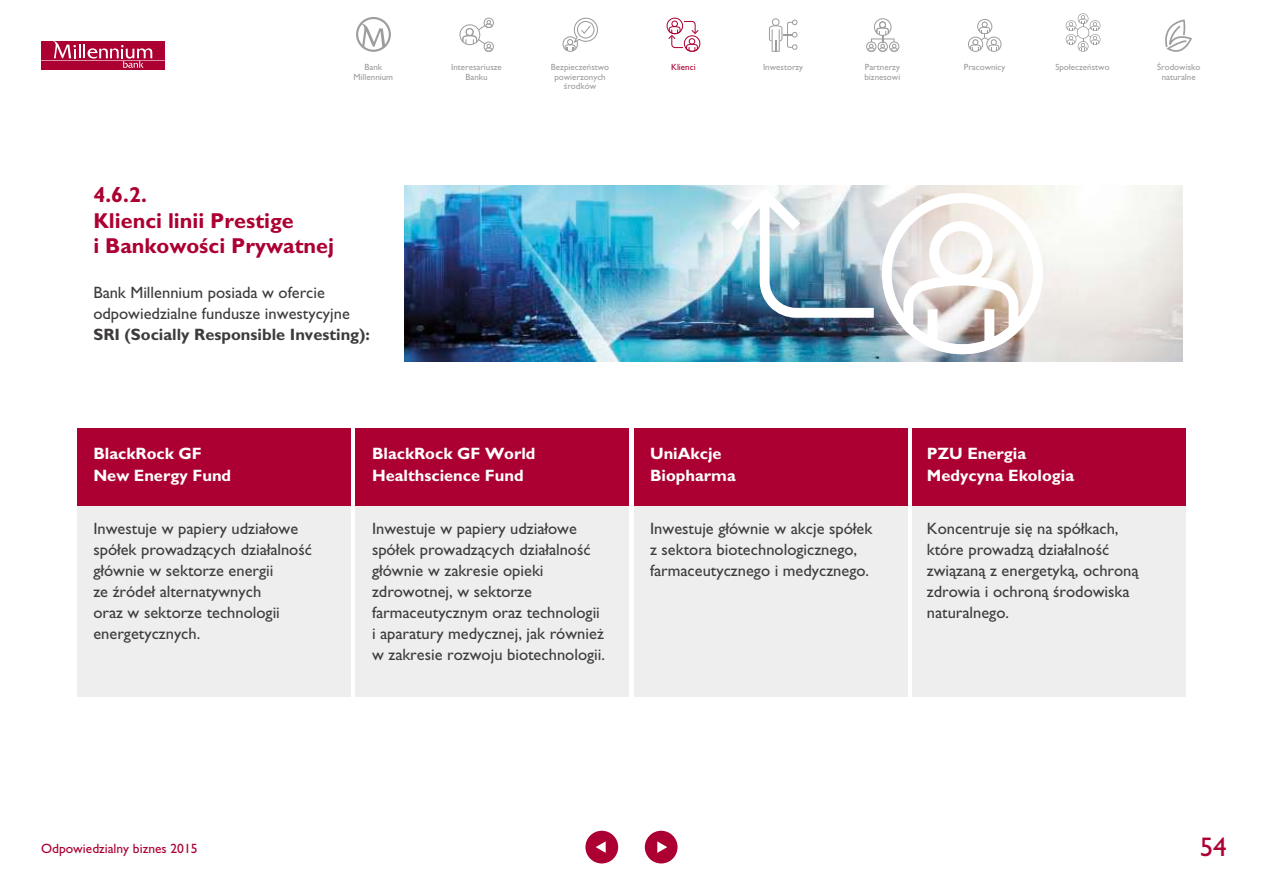
<style>
.page{position:relative;width:1263px;height:893px;background:#fff}
.page>*{position:absolute;margin:0;border:0;box-sizing:border-box;transform-origin:0 0}
.t1{font:27px "Gill Sans";color:#ac0032}
.t2{font:700 21.75px/25.5px "Gill Sans";color:#ac0032}
.t3{font:16.5px/21px "Gill Sans";color:#3e3b3b}
.t4{font:700 16.5px/21.5px "Gill Sans";color:#fff}
.t5{font:700 16.5px "Gill Sans";color:#3e3b3b}
.t6{font:13.5px "Gill Sans";color:#ac0032}
.t7{font:9px/9.4px "Gill Sans";color:#9d9d9d;text-align:center}
.t8{font:9px "Gill Sans";color:#ac0032}
</style>
<div class="page">
<div style="left:41px;top:41px;width:124px;height:29px;background:#ac0032"></div>
<svg style="left:41px;top:41px;width:124px;height:27px"></svg>
<div style="left:585px;top:831px;width:33px;height:32px;background:#ac0032;border-radius:50%"></div>
<div style="left:645px;top:831px;width:32px;height:32px;background:#ac0032;border-radius:50%"></div>
<svg style="left:657px;top:841px;width:10px;height:12px"></svg>
<svg style="left:596px;top:841px;width:10px;height:12px"></svg>
<svg style="left:666px;top:18px;width:34px;height:34px"></svg>
<svg style="left:459px;top:18px;width:35px;height:34px"></svg>
<svg style="left:356px;top:17px;width:35px;height:35px"></svg>
<svg style="left:562px;top:18px;width:36px;height:34px"></svg>
<svg style="left:769px;top:18px;width:28px;height:34px"></svg>
<svg style="left:866px;top:18px;width:33px;height:34px"></svg>
<svg style="left:968px;top:19px;width:33px;height:33px"></svg>
<svg style="left:1165px;top:19px;width:27px;height:33px"></svg>
<svg style="left:1066px;top:13px;width:34px;height:39px"></svg>
<div style="left:912px;top:505px;width:273px;height:192px;background:#eee"></div>
<div style="left:912px;top:428px;width:273px;height:77px;background:#ac0032"></div>
<div style="left:78px;top:505px;width:273px;height:192px;background:#eee"></div>
<div style="left:78px;top:428px;width:273px;height:77px;background:#ac0032"></div>
<div style="left:356px;top:505px;width:273px;height:192px;background:#eee"></div>
<div style="left:356px;top:428px;width:273px;height:77px;background:#ac0032"></div>
<div style="left:634px;top:505px;width:273px;height:192px;background:#eee"></div>
<div style="left:634px;top:428px;width:273px;height:77px;background:#ac0032"></div>
<img style="left:405px;top:185px;width:777px;height:176px">
<img style="left:731px;top:189px;width:143px;height:129px">
<svg style="left:882px;top:193px;width:161px;height:161px"></svg>
<p class="t7" style="left:354px;top:62px;width:41px">Bank<br>Millennium</p>
<p class="t8" style="left:671px;top:62px;width:26px">Klienci</p>
<p class="t7" style="left:763px;top:62px;width:42px">Inwestorzy</p>
<p class="t7" style="left:864px;top:62px;width:37px;text-align:left">Partnerzy biznesowi</p>
<p class="t7" style="left:964px;top:62px;width:43px">Pracownicy</p>
<p class="t7" style="left:1055px;top:62px;width:56px">Społeczeństwo</p>
<p class="t7" style="left:1157px;top:62px;width:45px">Środowisko naturalne</p>
<p class="t7" style="left:451px;top:62px;width:52px">Interesariusze<br>Banku</p>
<p class="t7" style="left:551px;top:62px;width:60px">Bezpieczeństwo powierzonych środków</p>
<h2 class="t2" style="left:93px;top:182px;width:242px">4.6.2.<br>Klienci linii Prestige<br>i Bankowości Prywatnej</h2>
<p class="t3" style="left:93px;top:282px;width:233px">Bank Millennium posiada w ofercie</p>
<p class="t3" style="left:93px;top:303px;width:258px">odpowiedzialne fundusze inwestycyjne</p>
<p class="t5" style="left:93px;top:325px;width:278px">SRI (Socially Responsible Investing):</p>
<p class="t4" style="left:93px;top:443px;width:139px">BlackRock GF<br>New Energy Fund</p>
<p class="t4" style="left:372px;top:443px;width:165px">BlackRock GF World<br>Healthscience Fund</p>
<p class="t4" style="left:650px;top:443px;width:87px">UniAkcje<br>Biopharma</p>
<p class="t4" style="left:927px;top:443px;width:149px">PZU Energia<br>Medycyna Ekologia</p>
<p class="t3" style="left:93px;top:518px;width:206px">Inwestuje w papiery udziałowe</p>
<p class="t3" style="left:93px;top:539px;width:220px">spółek prowadzących działalność głównie w sektorze energii<br>ze źródeł alternatywnych<br>oraz w sektorze technologii energetycznych.</p>
<p class="t3" style="left:372px;top:518px;width:206px">Inwestuje w papiery udziałowe</p>
<p class="t3" style="left:372px;top:539px;width:234px">spółek prowadzących działalność głównie w zakresie opieki zdrowotnej, w sektorze farmaceutycznym oraz technologii i aparatury medycznej, jak również w zakresie rozwoju biotechnologii.</p>
<p class="t3" style="left:650px;top:518px;width:224px">Inwestuje głównie w akcje spółek</p>
<p class="t3" style="left:650px;top:539px;width:221px">z sektora biotechnologicznego, farmaceutycznego i medycznego.</p>
<p class="t3" style="left:927px;top:518px;width:193px">Koncentruje się na spółkach,</p>
<p class="t3" style="left:927px;top:539px;width:213px">które prowadzą działalność związaną z energetyką, ochroną zdrowia i ochroną środowiska naturalnego.</p>
<p class="t6" style="left:41px;top:841px;width:158px">Odpowiedzialny biznes 2015</p>
<h1 class="t1" style="left:1200px;top:831px;width:28px">54</h1>
</div>
